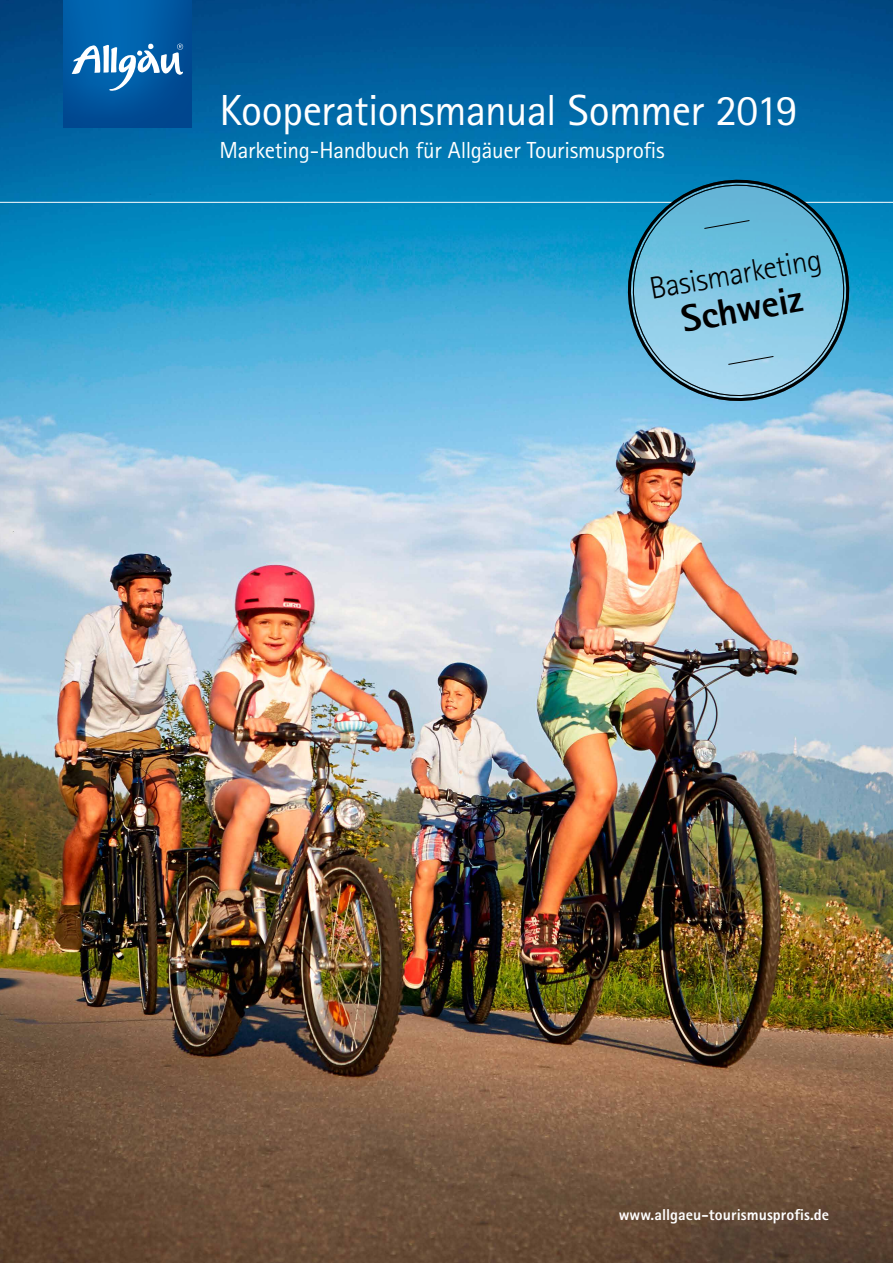
<style>
.page{position:relative;width:893px;height:1263px;background:#fff}
.page>*{position:absolute;margin:0;border:0;box-sizing:border-box;transform-origin:0 0}
.t1{font:43.5px "Rotis Sans Serif Pro";letter-spacing:-.015em;color:#fff}
.t2{font:800 37.95px "Rotis Sans Serif Pro";color:#000}
.t3{font:300 31.2px "Rotis Sans Serif Pro";color:#000}
.t4{font:23.25px "Rotis Sans Serif Pro";letter-spacing:-.01em;color:#fff}
.t5{font:800 15.75px "Rotis Sans Serif Pro";letter-spacing:.005em;color:#fff}
</style>
<div class="page">
<img style="left:0;top:0;width:893px;height:1263px">
<img style="left:64px;top:0;width:127px;height:128px">
<svg style="left:72px;top:43px;width:111px;height:48px"></svg>
<hr style="left:0;top:202px;width:674px;height:1px;background:#fff">
<hr style="left:803px;top:202px;width:90px;height:1px;background:#fff">
<svg style="left:621px;top:172px;width:235px;height:236px;background:#369fce"></svg>
<svg style="left:625px;top:177px;width:227px;height:227px;background:#65b1d1"></svg>
<h1 class="t1" style="left:219px;top:84px;width:579px">Kooperationsmanual Sommer 2019</h1>
<p class="t4" style="left:219px;top:136px;width:447px">Marketing-Handbuch für Allgäuer Tourismusprofis</p>
<h3 class="t3" style="left:647px;top:271px;width:176px;rotate:-10deg">Basismarketing</h3>
<h2 class="t2" style="left:677px;top:296px;width:128px;rotate:-10deg">Schweiz</h2>
<p class="t5" style="left:619px;top:1205px;width:212px">www.allgaeu-tourismusprofis.de</p>
</div>
